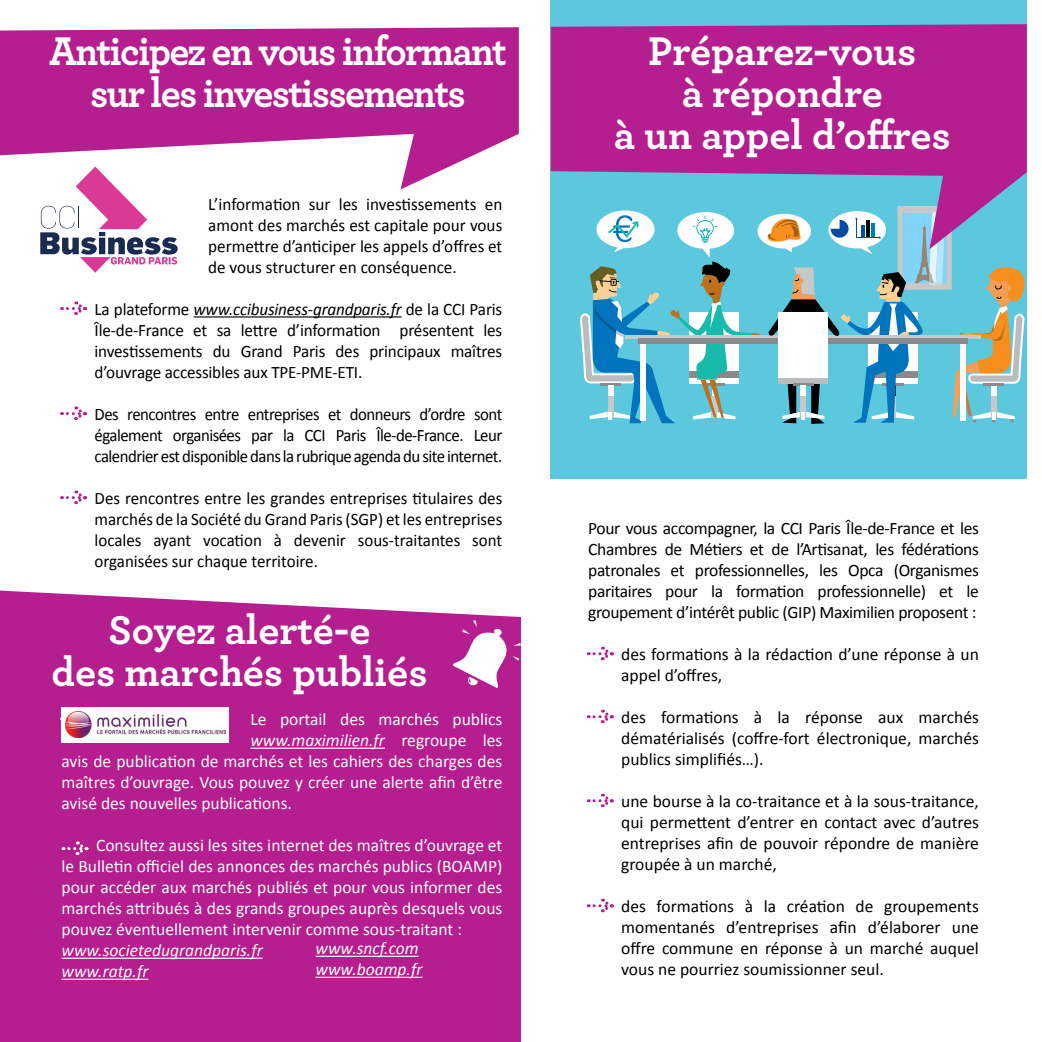
<style>
.page{position:relative;width:1042px;height:1042px;background:#fff}
.page>*{position:absolute;margin:0;border:0;box-sizing:border-box;transform-origin:0 0}
.t1{font:700 42px/42px "Archer Pro";letter-spacing:-.015em;color:#fff;text-align:center}
.t2{font:700 42px/42px "Archer Pro";letter-spacing:-.04em;color:#fff;text-align:center;scale:.95 1}
.t3{font:17.5px/21px "Calibri";color:#000;text-align:justify}
.t4{font:17.5px/21px "Calibri";color:#fff;text-align:justify}
.t5{font:17.5px/21px "Calibri";color:#000;text-align:justify;scale:.96 1}
.t6{font:italic 17.5px/21px "Calibri";color:#fff}
.s1{font-style:italic}
.s2{font-style:normal}
</style>
<div class="page">
<div style="left:551px;top:0;width:476px;height:479px;background:#5cc8dd"></div>
<svg style="left:580px;top:249px;width:445px;height:175px"></svg>
<hr style="left:193px;top:316px;width:209px;height:1px;background:#000">
<svg style="left:62px;top:301px;width:24px;height:14px"></svg>
<svg style="left:62px;top:406px;width:24px;height:14px"></svg>
<svg style="left:62px;top:490px;width:24px;height:14px"></svg>
<svg style="left:588px;top:646px;width:25px;height:15px"></svg>
<svg style="left:588px;top:709px;width:25px;height:15px"></svg>
<svg style="left:588px;top:793px;width:25px;height:15px"></svg>
<svg style="left:588px;top:898px;width:25px;height:15px"></svg>
<svg style="left:0;top:27px;width:519px;height:162px;fill:#b41e8e"></svg>
<svg style="left:551px;top:24px;width:476px;height:225px;fill:#b41e8e"></svg>
<div style="left:0;top:590px;width:521px;height:452px;background:#b41e8e"></div>
<hr style="left:250px;top:747px;width:135px;height:2px;background:#fff">
<hr style="left:62px;top:957px;width:201px;height:2px;background:#fff">
<hr style="left:62px;top:978px;width:86px;height:2px;background:#fff">
<svg style="left:453px;top:620px;width:68px;height:68px"></svg>
<svg style="left:63px;top:841px;width:25px;height:15px"></svg>
<svg style="left:40px;top:166px;width:138px;height:107px"></svg>
<hr style="left:315px;top:955px;width:104px;height:2px;background:#fff">
<hr style="left:315px;top:976px;width:107px;height:2px;background:#fff">
<div style="left:62px;top:707px;width:167px;height:36px;background:#fff"></div>
<img style="left:65px;top:711px;width:160px;height:27px">
<h1 class="t2" style="left:49px;top:28px;width:483px">Anticipez en vous informant sur les investissements</h1>
<p class="t3" style="left:208px;top:193px;width:296px">L’information sur les investissements en amont des marchés est capitale pour vous permettre d’anticiper les appels d’offres et de vous structurer en conséquence.</p>
<p class="t3" style="left:95px;top:298px;width:409px">La plateforme <span class="s1">www.ccibusiness-grandparis.fr</span> de la CCI Paris Île-de-France et sa lettre d’information présentent les investissements du Grand Paris des principaux maîtres d’ouvrage accessibles aux TPE-PME-ETI.</p>
<p class="t5" style="left:95px;top:403px;width:426px">Des rencontres entre entreprises et donneurs d’ordre sont également organisées par la CCI Paris Île-de-France. Leur calendrier est disponible dans la rubrique agenda du site internet.</p>
<p class="t3" style="left:95px;top:487px;width:409px">Des rencontres entre les grandes entreprises titulaires des marchés de la Société du Grand Paris (SGP) et les entreprises locales ayant vocation à devenir sous-traitantes sont organisées sur chaque territoire.</p>
<h1 class="t1" style="left:52px;top:606px;width:377px">Soyez alerté-e<br>des marchés publiés</h1>
<p class="t4" style="left:250px;top:708px;width:253px">Le portail des marchés publics</p>
<p class="t6" style="left:250px;top:729px;width:253px">www.maximilien.fr <span class="s2">regroupe les</span></p>
<p class="t4" style="left:62px;top:750px;width:442px">avis de publication de marchés et les cahiers des charges des</p>
<p class="t4" style="left:62px;top:771px;width:442px">maîtres d’ouvrage. Vous pouvez y créer une alerte afin d’être</p>
<p class="t4" style="left:62px;top:792px;width:232px">avisé des nouvelles publications.</p>
<p class="t4" style="left:62px;top:834px;width:442px;text-indent:34px">Consultez aussi les sites internet des maîtres d’ouvrage et le Bulletin officiel des annonces des marchés publics (BOAMP) pour accéder aux marchés publiés et pour vous informer des marchés attribués à des grands groupes auprès desquels vous pouvez éventuellement intervenir comme sous-traitant :</p>
<p class="t6" style="left:62px;top:939px;width:203px">www.societedugrandparis.fr www.ratp.fr</p>
<p class="t6" style="left:315px;top:937px;width:108px">www.sncf.com www.boamp.fr</p>
<h1 class="t1" style="left:614px;top:28px;width:339px">Préparez-vous<br>à répondre<br>à un appel d’offres</h1>
<p class="t3" style="left:588px;top:517px;width:392px">Pour vous accompagner, la CCI Paris Île-de-France et les Chambres de Métiers et de l’Artisanat, les fédérations patronales et professionnelles, les Opca (Organismes paritaires pour la formation professionnelle) et le groupement d’intérêt public (GIP) Maximilien proposent :</p>
<p class="t3" style="left:621px;top:643px;width:359px">des formations à la rédaction d’une réponse à un appel d’offres,</p>
<p class="t3" style="left:621px;top:706px;width:359px">des formations à la réponse aux marchés dématérialisés (coffre-fort électronique, marchés publics simplifiés…).</p>
<p class="t3" style="left:621px;top:790px;width:359px">une bourse à la co-traitance et à la sous-traitance, qui permettent d’entrer en contact avec d’autres entreprises afin de pouvoir répondre de manière groupée à un marché,</p>
<p class="t3" style="left:621px;top:895px;width:359px">des formations à la création de groupements momentanés d’entreprises afin d’élaborer une offre commune en réponse à un marché auquel vous ne pourriez soumissionner seul.</p>
</div>
